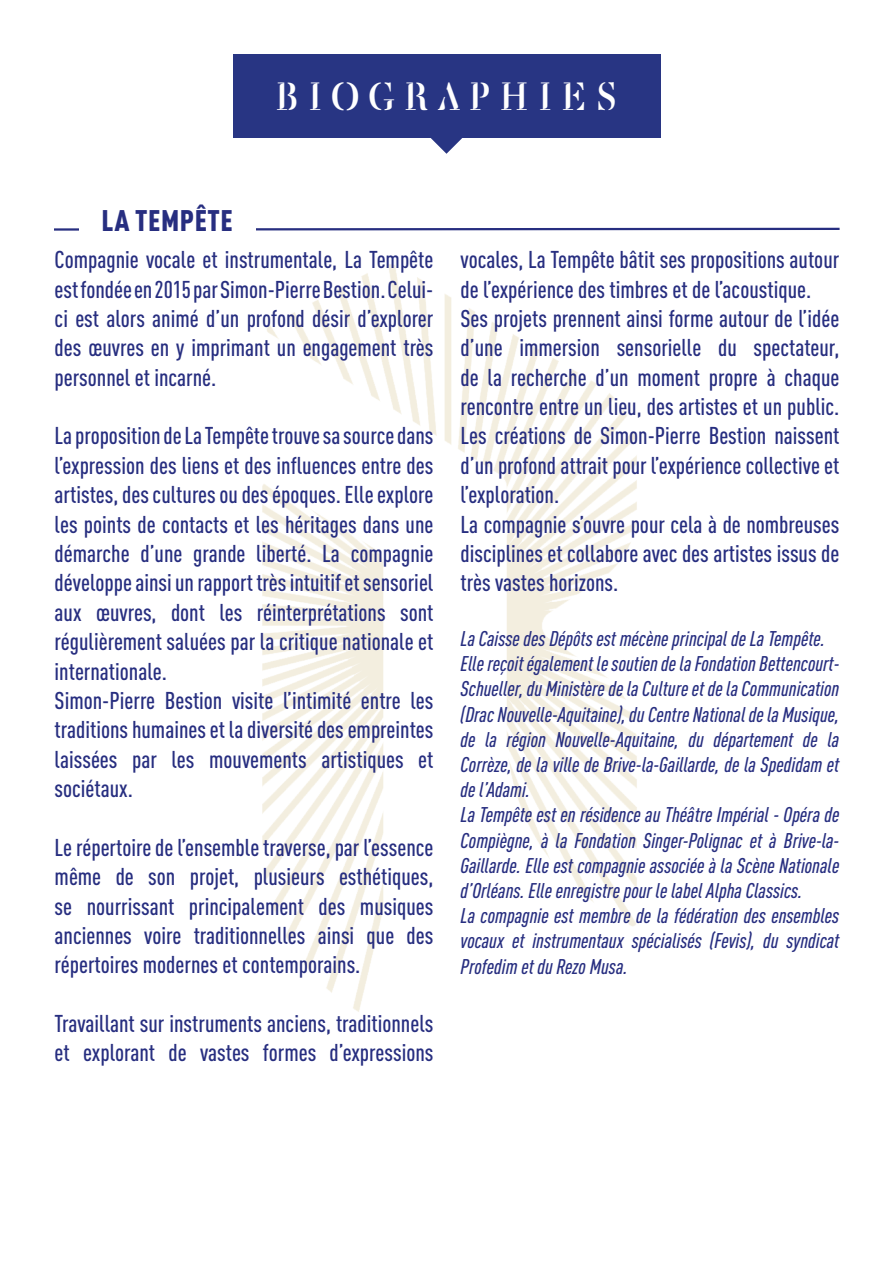
<style>
.page{position:relative;width:893px;height:1263px;background:#fff}
.page>*{position:absolute;margin:0;border:0;box-sizing:border-box;transform-origin:0 0}
.t1{font:39.3px "Saluzzo";letter-spacing:.225em;color:#fff}
.t2{font:900 29.4px "DIN Pro";letter-spacing:.02em;color:#272e80}
.t3{font:500 condensed 24px/29.4px "DIN Pro";color:#272e80}
.t4{font:italic 500 condensed 21px/25.2px "DIN Pro";color:#272e80}
</style>
<div class="page">
<img style="left:233px;top:111px;width:428px;height:901px">
<svg style="left:54px;top:227px;width:786px;height:5px"></svg>
<div style="left:79px;top:208px;width:176px;height:34px;background:#fff"></div>
<svg style="left:430px;top:137px;width:33px;height:17px"></svg>
<div style="left:233px;top:54px;width:427px;height:83px;background:#283583"></div>
<p class="t2" style="left:101px;top:197px;width:133px">LA TEMPÊTE</p>
<h1 class="t1" style="left:275px;top:72px;width:344px">BIOGRAPHIES</h1>
<p class="t3" style="left:55px;top:243px;width:380px;text-align:justify">Compagnie vocale et instrumentale, La Tempête est fondée en 2015 par Simon-Pierre Bestion. Celui&shy;ci est alors animé d’un profond désir d’explorer des œuvres en y imprimant un engagement très personnel et incarné.</p>
<p class="t3" style="left:55px;top:419px;width:380px">La proposition de La Tempête trouve sa source dans l’expression des liens et des influences entre des artistes, des cultures ou des époques. Elle explore les points de contacts et les héritages dans une démarche d’une grande liberté. La compagnie développe ainsi un rapport très intuitif et sensoriel aux œuvres, dont les réinterprétations sont régulièrement saluées par la critique nationale et internationale.<br>Simon-Pierre Bestion visite l’intimité entre les traditions humaines et la diversité des empreintes laissées par les mouvements artistiques et sociétaux.</p>
<p class="t3" style="left:55px;top:830px;width:380px;text-align:justify">Le répertoire de l’ensemble traverse, par l’essence même de son projet, plusieurs esthétiques, se nourrissant principalement des musiques anciennes voire traditionnelles ainsi que des répertoires modernes et contemporains.</p>
<p class="t3" style="left:55px;top:1007px;width:380px">Travaillant sur instruments anciens, traditionnels et explorant de vastes formes d’expressions</p>
<p class="t3" style="left:461px;top:243px;width:380px">vocales, La Tempête bâtit ses propositions autour de l’expérience des timbres et de l’acoustique.<br>Ses projets prennent ainsi forme autour de l’idée d’une immersion sensorielle du spectateur, de la recherche d’un moment propre à chaque rencontre entre un lieu, des artistes et un public.<br>Les créations de Simon-Pierre Bestion naissent d’un profond attrait pour l’expérience collective et l’exploration.<br>La compagnie s’ouvre pour cela à de nombreuses disciplines et collabore avec des artistes issus de très vastes horizons.</p>
<p class="t4" style="left:461px;top:624px;width:380px">La Caisse des Dépôts est mécène principal de La Tempête.<br>Elle reçoit également le soutien de la Fondation Bettencourt-Schueller, du Ministère de la Culture et de la Communication (Drac Nouvelle-Aquitaine), du Centre National de la Musique, de la région Nouvelle-Aquitaine, du département de la Corrèze, de la ville de Brive-la-Gaillarde, de la Spedidam et de l’Adami.<br>La Tempête est en résidence au Théâtre Impérial - Opéra de Compiègne, à la Fondation Singer-Polignac et à Brive-la-Gaillarde. Elle est compagnie associée à la Scène Nationale d’Orléans. Elle enregistre pour le label Alpha Classics.<br>La compagnie est membre de la fédération des ensembles vocaux et instrumentaux spécialisés (Fevis), du syndicat Profedim et du Rezo Musa.</p>
</div>
